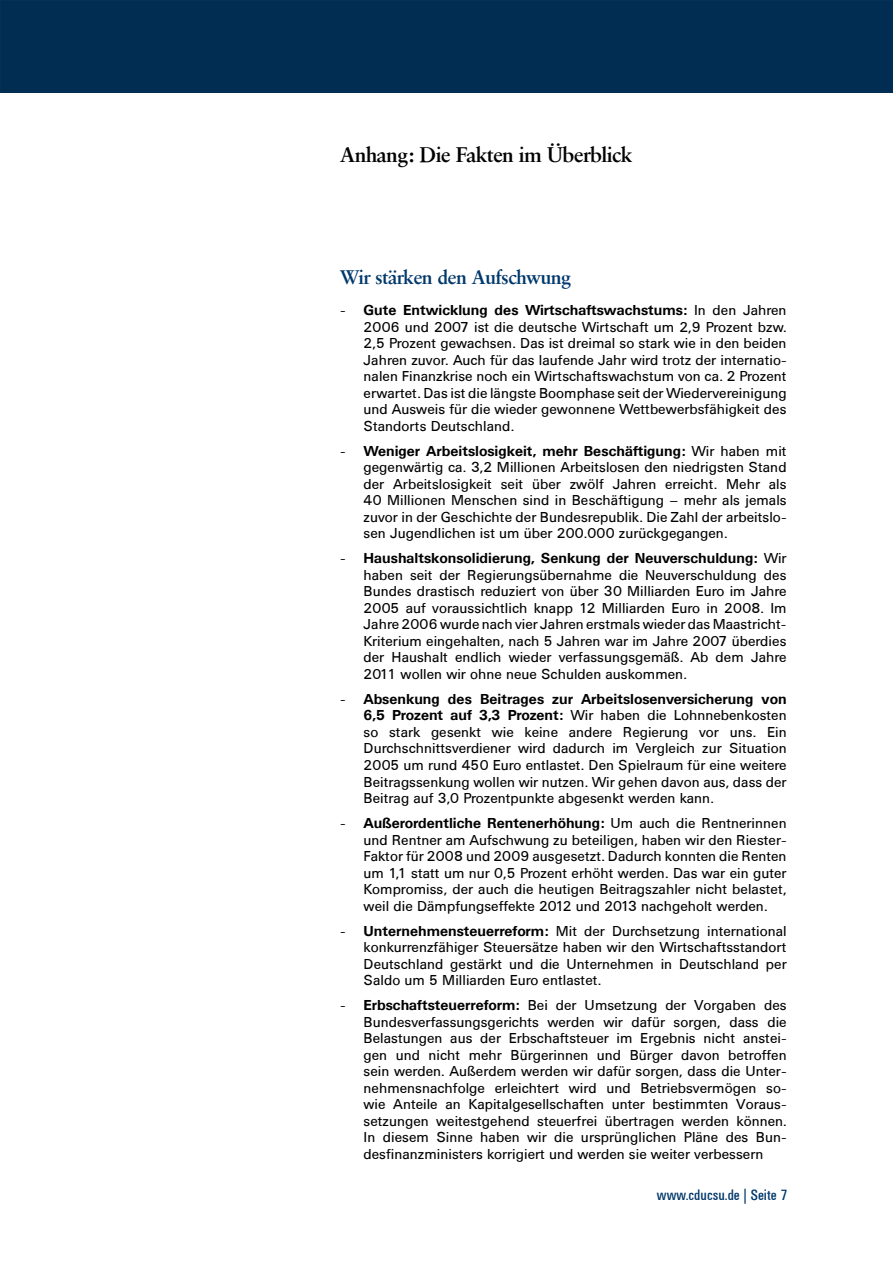
<style>
.page{position:relative;width:893px;height:1263px;background:#fff}
.page>*{position:absolute;margin:0;border:0;box-sizing:border-box;transform-origin:0 0}
.t1{font:700 21px "Sabon BSK";color:#000}
.t2{font:700 19.5px "Sabon BSK";color:#00386b}
.t3{font:15px "Univers Condensed BSK";color:#00386b}
.t4{font:14.25px/16.5px "Univers BSK";color:#000;text-align:justify}
.s1{font-weight:700}
</style>
<div class="page">
<div style="left:0;top:0;width:892px;height:93px;background:#002d51"></div>
<h1 class="t1" style="left:340px;top:143px;width:293px">Anhang: Die Fakten im Überblick</h1>
<h2 class="t2" style="left:340px;top:266px;width:232px">Wir stärken den Aufschwung</h2>
<p class="t4" style="left:364px;top:302px;width:425px"><span class="s1">Gute Entwicklung des Wirtschaftswachstums:</span> In den Jahren 2006 und 2007 ist die deutsche Wirtschaft um 2,9 Prozent bzw.<br>2,5 Prozent gewachsen. Das ist dreimal so stark wie in den beiden Jahren zuvor. Auch für das laufende Jahr wird trotz der internatio&shy;nalen Finanzkrise noch ein Wirtschaftswachstum von ca. 2 Prozent erwartet. Das ist die längste Boomphase seit der Wiedervereinigung und Ausweis für die wieder gewonnene Wettbewerbsfähigkeit des Standorts Deutschland.</p>
<p class="t4" style="left:364px;top:443px;width:425px"><span class="s1">Weniger Arbeitslosigkeit, mehr Beschäftigung:</span> Wir haben mit gegenwärtig ca. 3,2 Millionen Arbeitslosen den niedrigsten Stand der Arbeitslosigkeit seit über zwölf Jahren erreicht. Mehr als 40 Millionen Menschen sind in Beschäftigung – mehr als jemals zuvor in der Geschichte der Bundesrepublik. Die Zahl der arbeitslo&shy;sen Jugendlichen ist um über 200.000 zurückgegangen.</p>
<p class="t4" style="left:364px;top:550px;width:425px"><span class="s1">Haushaltskonsolidierung, Senkung der Neuverschuldung:</span> Wir haben seit der Regierungsübernahme die Neuverschuldung des Bundes drastisch reduziert von über 30 Milliarden Euro im Jahre 2005 auf voraussichtlich knapp 12 Milliarden Euro in 2008. Im Jahre 2006 wurde nach vier Jahren erstmals wieder das Maastricht-Kriterium eingehalten, nach 5 Jahren war im Jahre 2007 überdies der Haushalt endlich wieder verfassungsgemäß. Ab dem Jahre 2011 wollen wir ohne neue Schulden auskommen.</p>
<p class="t4" style="left:364px;top:691px;width:425px"><span class="s1">Absenkung des Beitrages zur Arbeitslosenversicherung von 6,5 Prozent auf 3,3 Prozent:</span> Wir haben die Lohnnebenkosten so stark gesenkt wie keine andere Regierung vor uns. Ein Durchschnittsverdiener wird dadurch im Vergleich zur Situation 2005 um rund 450 Euro entlastet. Den Spielraum für eine weitere Beitragssenkung wollen wir nutzen. Wir gehen davon aus, dass der Beitrag auf 3,0 Prozentpunkte abgesenkt werden kann.</p>
<p class="t4" style="left:364px;top:815px;width:425px"><span class="s1">Außerordentliche Rentenerhöhung:</span> Um auch die Rentnerinnen und Rentner am Aufschwung zu beteiligen, haben wir den Riester-Faktor für 2008 und 2009 ausgesetzt. Dadurch konnten die Renten um 1,1 statt um nur 0,5 Prozent erhöht werden. Das war ein guter Kompromiss, der auch die heutigen Beitragszahler nicht belastet, weil die Dämpfungseffekte 2012 und 2013 nachgeholt werden.</p>
<p class="t4" style="left:364px;top:922px;width:425px"><span class="s1">Unternehmensteuerreform:</span> Mit der Durchsetzung international konkurrenzfähiger Steuersätze haben wir den Wirtschaftsstandort Deutschland gestärkt und die Unternehmen in Deutschland per Saldo um 5 Milliarden Euro entlastet.</p>
<p class="t4" style="left:364px;top:997px;width:425px"><span class="s1">Erbschaftsteuerreform:</span> Bei der Umsetzung der Vorgaben des Bun-desverfassungsgerichts werden wir dafür sorgen, dass die Be-las-tungen aus der Erbschaftsteuer im Ergebnis nicht anstei&shy;gen und nicht mehr Bürgerinnen und Bürger davon betroffen sein werden. Außerdem werden wir dafür sorgen, dass die Unter&shy;nehmensnachfolge erleichtert wird und Betriebsvermögen so&shy;wie Anteile an Kapitalgesellschaften unter bestimmten Voraus&shy;setzun-gen weitestgehend steuerfrei übertragen werden können.<br>In diesem Sinne haben wir die ursprünglichen Pläne des Bun&shy;desfinanzministers korrigiert und werden sie weiter verbessern</p>
<p class="t4" style="left:340px;top:302px;width:7px">-</p>
<p class="t4" style="left:340px;top:443px;width:7px">-</p>
<p class="t4" style="left:340px;top:550px;width:7px">-</p>
<p class="t4" style="left:340px;top:691px;width:7px">-</p>
<p class="t4" style="left:340px;top:815px;width:7px">-</p>
<p class="t4" style="left:340px;top:922px;width:7px">-</p>
<p class="t4" style="left:340px;top:997px;width:7px">-</p>
<p class="t3" style="left:657px;top:1187px;width:121px">www.cducsu.de | Seite</p>
</div>
